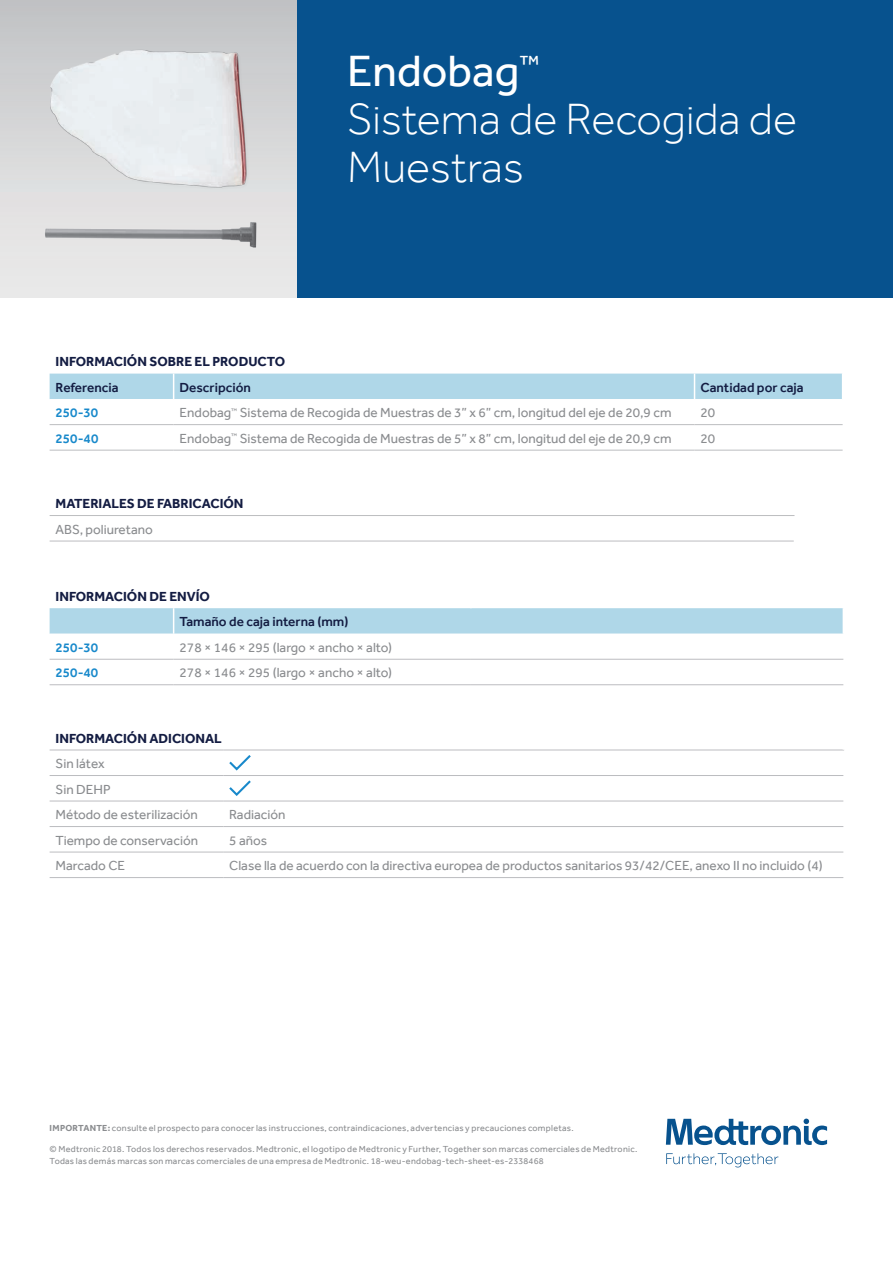
<style>
.page{position:relative;width:893px;height:1263px;background:#fff}
.page>*{position:absolute;margin:0;border:0;box-sizing:border-box;transform-origin:0 0}
.t1{font:300 45px/48px "Effra";color:#fff}
.t2{font:13.5px/25.5px "Effra";color:#8a8c8f}
.t3{font:700 13.5px "Effra";color:#131c42}
.t4{font:500 13.5px "Effra";color:#131c42}
.t5{font:500 13.5px "Effra";color:#1889cb}
.t6{font:9px/12px "Effra";letter-spacing:.025em;color:#8a8c8f}
.s1{font-weight:400}
.s2{font-weight:700}
</style>
<div class="page">
<hr style="left:50px;top:450px;width:124px;height:1px;background:#bcbdc0">
<hr style="left:174px;top:450px;width:520px;height:1px;background:#bcbdc0">
<hr style="left:694px;top:450px;width:149px;height:1px;background:#bcbdc0">
<svg style="left:50px;top:373px;width:793px;height:77px"></svg>
<hr style="left:50px;top:424px;width:124px;height:1px;background:#bcbdc0">
<hr style="left:174px;top:424px;width:520px;height:1px;background:#bcbdc0">
<hr style="left:694px;top:424px;width:149px;height:1px;background:#bcbdc0">
<svg style="left:50px;top:800px;width:793px;height:52px"></svg>
<hr style="left:50px;top:750px;width:173px;height:1px;background:#bcbdc0">
<hr style="left:223px;top:750px;width:621px;height:1px;background:#bcbdc0">
<hr style="left:50px;top:775px;width:173px;height:1px;background:#bcbdc0">
<hr style="left:223px;top:775px;width:620px;height:1px;background:#bcbdc0">
<hr style="left:50px;top:801px;width:173px;height:1px;background:#bcbdc0">
<hr style="left:223px;top:801px;width:620px;height:1px;background:#bcbdc0">
<hr style="left:50px;top:826px;width:173px;height:1px;background:#bcbdc0">
<hr style="left:223px;top:826px;width:620px;height:1px;background:#bcbdc0">
<hr style="left:50px;top:852px;width:173px;height:1px;background:#bcbdc0">
<hr style="left:223px;top:852px;width:620px;height:1px;background:#bcbdc0">
<hr style="left:50px;top:877px;width:173px;height:1px;background:#bcbdc0">
<hr style="left:223px;top:877px;width:620px;height:1px;background:#bcbdc0">
<svg style="left:229px;top:755px;width:22px;height:16px"></svg>
<svg style="left:229px;top:780px;width:22px;height:16px"></svg>
<hr style="left:50px;top:515px;width:744px;height:1px;background:#bcbdc0">
<hr style="left:50px;top:541px;width:744px;height:1px;background:#bcbdc0">
<svg style="left:50px;top:608px;width:794px;height:77px"></svg>
<hr style="left:174px;top:659px;width:297px;height:1px;background:#bcbdc0">
<hr style="left:471px;top:659px;width:372px;height:1px;background:#bcbdc0">
<hr style="left:174px;top:684px;width:297px;height:1px;background:#bcbdc0">
<hr style="left:471px;top:684px;width:372px;height:1px;background:#bcbdc0">
<hr style="left:50px;top:659px;width:124px;height:1px;background:#bcbdc0">
<div style="left:0;top:0;width:298px;height:298px;background:linear-gradient(to bottom,#c2c4c6,#edecec)"></div>
<img style="left:38px;top:38px;width:232px;height:167px">
<img style="left:40px;top:216px;width:232px;height:45px">
<svg style="left:666px;top:1118px;width:161px;height:49px"></svg>
<div style="left:298px;top:0;width:595px;height:298px;background:#07528e"></div>
<h1 class="t1" style="left:347px;top:46px;width:451px"><span class="s1">Endobag</span><sup>™<br></sup>Sistema de Recogida de<br>Muestras</h1>
<p class="t3" style="left:56px;top:353px;width:231px">INFORMACIÓN SOBRE EL PRODUCTO</p>
<p class="t4" style="left:56px;top:379px;width:65px">Referencia</p>
<p class="t4" style="left:180px;top:379px;width:73px">Descripción</p>
<p class="t4" style="left:700px;top:379px;width:105px">Cantidad por caja</p>
<p class="t5" style="left:56px;top:405px;width:44px">250-30</p>
<p class="t2" style="left:180px;top:400px;width:493px">Endobag<sup>™</sup> Sistema de Recogida de Muestras de 3” x 6” cm, longitud del eje de 20,9 cm</p>
<p class="t2" style="left:700px;top:400px;width:16px">20</p>
<p class="t5" style="left:56px;top:430px;width:44px">250-40</p>
<p class="t2" style="left:180px;top:425px;width:493px">Endobag<sup>™</sup> Sistema de Recogida de Muestras de 5” x 8” cm, longitud del eje de 20,9 cm</p>
<p class="t2" style="left:700px;top:425px;width:16px">20</p>
<p class="t3" style="left:56px;top:495px;width:189px">MATERIALES DE FABRICACIÓN</p>
<p class="t2" style="left:56px;top:516px;width:99px">ABS, poliuretano</p>
<p class="t3" style="left:56px;top:588px;width:156px">INFORMACIÓN DE ENVÍO</p>
<p class="t4" style="left:180px;top:614px;width:170px">Tamaño de caja interna (mm)</p>
<p class="t5" style="left:56px;top:639px;width:44px">250-30</p>
<p class="t2" style="left:180px;top:634px;width:214px">278 × 146 × 295 (largo × ancho × alto)</p>
<p class="t5" style="left:56px;top:665px;width:44px">250-40</p>
<p class="t2" style="left:180px;top:660px;width:214px">278 × 146 × 295 (largo × ancho × alto)</p>
<p class="t3" style="left:56px;top:730px;width:168px">INFORMACIÓN ADICIONAL</p>
<p class="t2" style="left:56px;top:751px;width:144px">Sin látex<br>Sin DEHP<br>Método de esterilización</p>
<p class="t2" style="left:229px;top:802px;width:58px">Radiación</p>
<p class="t2" style="left:56px;top:827px;width:144px">Tiempo de conservación</p>
<p class="t2" style="left:229px;top:827px;width:39px">5 años</p>
<p class="t2" style="left:56px;top:853px;width:71px">Marcado CE</p>
<p class="t2" style="left:229px;top:853px;width:595px">Clase lla de acuerdo con la directiva europea de productos sanitarios 93/42/CEE, anexo II no incluido (4)</p>
<p class="t6" style="left:50px;top:1122px;width:526px"><span class="s2">IMPORTANTE:</span> consulte el prospecto para conocer las instrucciones, contraindicaciones, advertencias y precauciones completas.</p>
<p class="t6" style="left:50px;top:1143px;width:589px">© Medtronic 2018. Todos los derechos reservados. Medtronic, el logotipo de Medtronic y Further, Together son marcas comerciales de Medtronic.<br>Todas las demás marcas son marcas comerciales de una empresa de Medtronic. 18-weu-endobag-tech-sheet-es-2338468</p>
</div>
